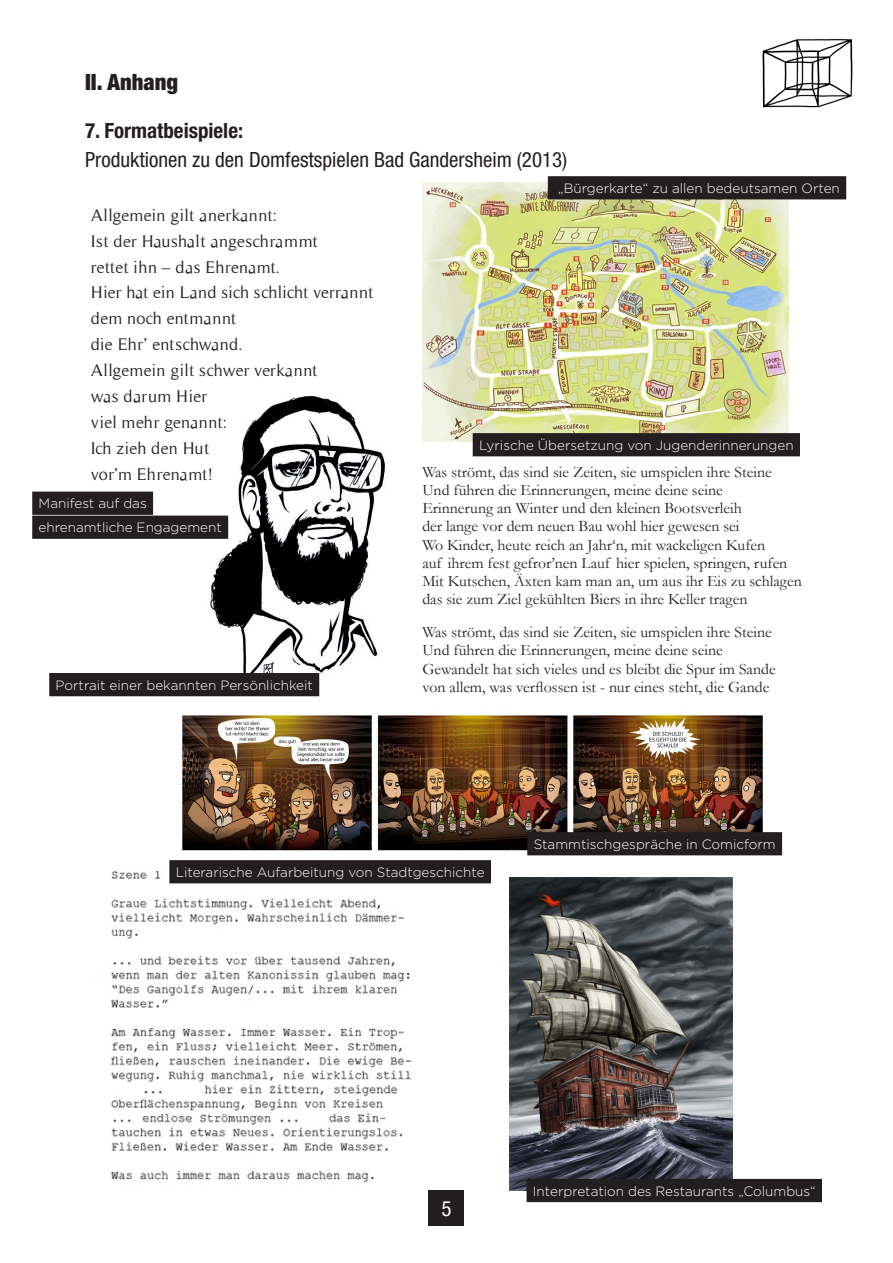
<style>
.page{position:relative;width:893px;height:1263px;background:#fff}
.page>*{position:absolute;margin:0;border:0;box-sizing:border-box;transform-origin:0 0}
.Überschrift_Ebene_I{font:900 condensed 22.5px "Helvetica Neue LT Std";color:#231f20}
.Header_Neu{font:condensed 21px "Helvetica Neue LT Std";color:#231f20}
.Header_Neu-2{font:700 condensed 21px "Helvetica Neue LT Std";color:#231f20}
.t1{font:condensed 21px "Helvetica Neue LT Std";color:#fff}
.t2{font:17.25px/26px "Timeless";letter-spacing:.015em;color:#231f20}
.t3{font:15.9px/18.3px "Garamond";color:#231f20}
.t4{font:300 13.5px "Gotham";color:#fff}
</style>
<div class="page">
<div style="left:429px;top:1190px;width:35px;height:35px;background:#231f20"></div>
<img style="left:762px;top:38px;width:91px;height:70px">
<img style="left:192px;top:395px;width:193px;height:281px">
<img style="left:422px;top:182px;width:366px;height:259px">
<img style="left:509px;top:878px;width:223px;height:312px">
<img style="left:181px;top:714px;width:586px;height:142px">
<img style="left:111px;top:870px;width:316px;height:312px">
<div style="left:32px;top:492px;width:121px;height:23px;background:#231f20"></div>
<div style="left:32px;top:516px;width:196px;height:23px;background:#231f20"></div>
<div style="left:548px;top:176px;width:298px;height:23px;background:#231f20"></div>
<div style="left:49px;top:673px;width:270px;height:23px;background:#231f20"></div>
<div style="left:527px;top:832px;width:255px;height:23px;background:#231f20"></div>
<div style="left:527px;top:1179px;width:295px;height:23px;background:#231f20"></div>
<div style="left:473px;top:433px;width:327px;height:23px;background:#231f20"></div>
<div style="left:169px;top:860px;width:322px;height:23px;background:#231f20"></div>
<p class="Überschrift_Ebene_I" style="left:85px;top:69px;width:95px">II. Anhang</p>
<p class="Header_Neu-2" style="left:85px;top:118px;width:160px">7. Formatbeispiele:</p>
<p class="Header_Neu" style="left:85px;top:147px;width:484px">Produktionen zu den Domfestspielen Bad Gandersheim (2013)</p>
<p class="t2" style="left:91px;top:202px;width:284px">Allgemein gilt anerkannt:<br>Ist der Haushalt angeschrammt<br>rettet ihn – das Ehrenamt.<br>Hier hat ein Land sich schlicht verrannt dem noch entmannt<br>die Ehr’ entschwand.<br>Allgemein gilt schwer verkannt<br>was darum Hier<br>viel mehr genannt:<br>Ich zieh den Hut<br>vor’m Ehrenamt!</p>
<p class="t4" style="left:39px;top:496px;width:110px">Manifest auf das</p>
<p class="t4" style="left:39px;top:520px;width:185px">ehrenamtliche Engagement</p>
<p class="t4" style="left:56px;top:678px;width:259px">Portrait einer bekannten Persönlichkeit</p>
<p class="t4" style="left:558px;top:181px;width:283px">„Bürgerkarte“ zu allen bedeutsamen Orten</p>
<p class="t4" style="left:479px;top:438px;width:316px">Lyrische Übersetzung von Jugenderinnerungen</p>
<p class="t3" style="left:422px;top:462px;width:381px">Was strömt, das sind sie Zeiten, sie umspielen ihre Steine Und führen die Erinnerungen, meine deine seine<br>Erinnerung an Winter und den kleinen Bootsverleih<br>der lange vor dem neuen Bau wohl hier gewesen sei<br>Wo Kinder, heute reich an Jahr‘n, mit wackeligen Kufen<br>auf ihrem fest gefror’nen Lauf hier spielen, springen, rufen Mit Kutschen, Äxten kam man an, um aus ihr Eis zu schlagen das sie zum Ziel gekühlten Biers in ihre Keller tragen</p>
<p class="t3" style="left:422px;top:622px;width:355px">Was strömt, das sind sie Zeiten, sie umspielen ihre Steine Und führen die Erinnerungen, meine deine seine Gewandelt hat sich vieles und es bleibt die Spur im Sande von allem, was verflossen ist - nur eines steht, die Gande</p>
<p class="t4" style="left:534px;top:837px;width:244px">Stammtischgespräche in Comicform</p>
<p class="t4" style="left:176px;top:865px;width:310px">Literarische Aufarbeitung von Stadtgeschichte</p>
<h2 class="t1" style="left:441px;top:1196px;width:12px">5</h2>
<p class="t4" style="left:533px;top:1183px;width:284px">Interpretation des Restaurants „Columbus“</p>
</div>
